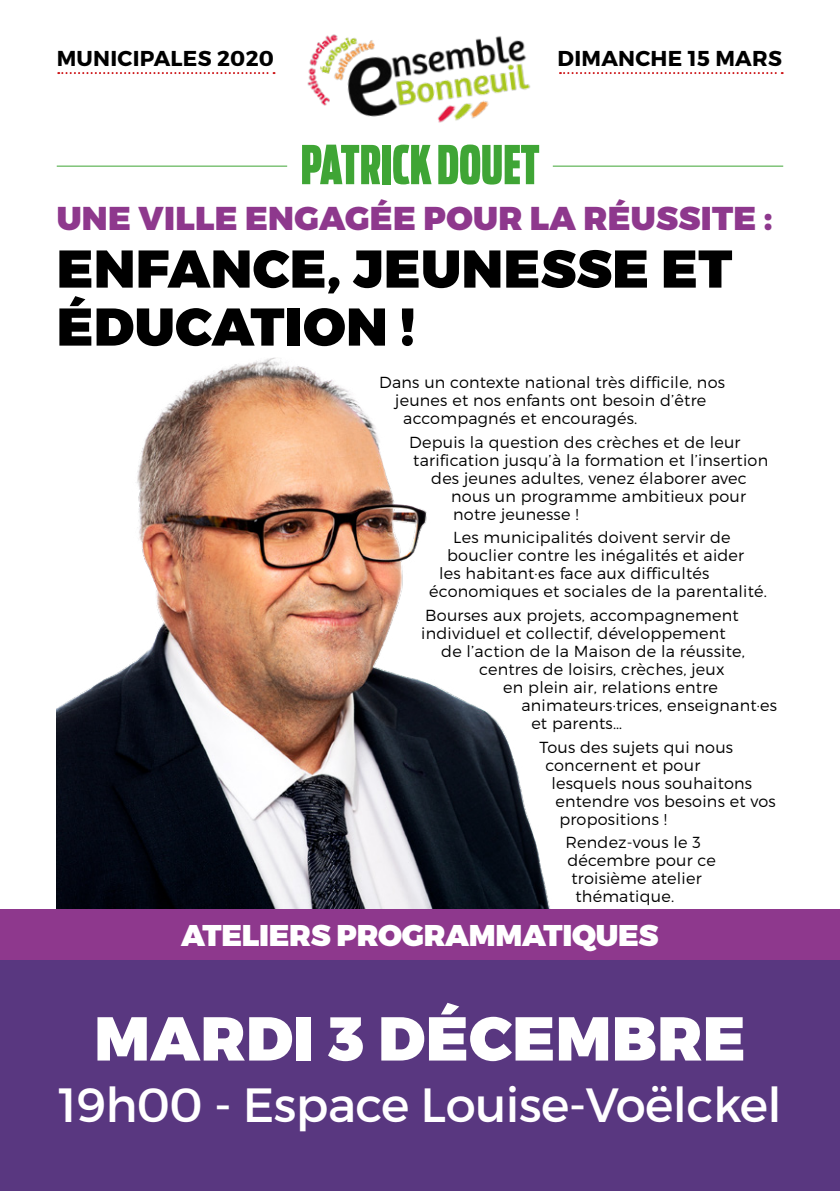
<style>
.page{position:relative;width:840px;height:1191px;background:#fff}
.page>*{position:absolute;margin:0;border:0;box-sizing:border-box;transform-origin:0 0}
.t1{font:900 61.8px "Montserrat";letter-spacing:.01em;color:#fff}
.t2{font:900 53px/58px "Montserrat";letter-spacing:.01em;color:#000}
.t3{font:900 53px "Antenna Comp";letter-spacing:.005em;color:#3fa535}
.t4{font:48px "Montserrat";letter-spacing:-.01em;color:#fff}
.t5{font:900 33px "Montserrat";letter-spacing:.01em;color:#8e388d}
.t6{font:900 30px "Montserrat";letter-spacing:-.01em;color:#fff}
.t7{font:700 21.6px "Montserrat";letter-spacing:.01em;color:#000}
.t8{font:300 16px "Montserrat";letter-spacing:.015em;color:#000}
</style>
<div class="page">
<img style="left:57px;top:357px;width:493px;height:552px">
<img style="left:307px;top:34px;width:224px;height:89px">
<div style="left:0;top:958px;width:839px;height:233px;background:#593780"></div>
<div style="left:0;top:909px;width:839px;height:50px;background:#8e388d"></div>
<svg style="left:58px;top:72px;width:216px;height:2px"></svg>
<svg style="left:559px;top:72px;width:223px;height:2px"></svg>
<hr style="left:57px;top:166px;width:230px;height:1px;background:#3fa535">
<hr style="left:552px;top:166px;width:230px;height:1px;background:#3fa535">
<h3 class="t7" style="left:57px;top:45px;width:219px">MUNICIPALES 2020</h3>
<h3 class="t7" style="left:557px;top:45px;width:226px">DIMANCHE 15 MARS</h3>
<h2 class="t3" style="left:300px;top:133px;width:240px">PATRICK DOUET</h2>
<h3 class="t5" style="left:57px;top:197px;width:717px">UNE VILLE ENGAGÉE POUR LA RÉUSSITE :</h3>
<h2 class="t2" style="left:57px;top:242px;width:676px">ENFANCE, JEUNESSE ET<br>ÉDUCATION !</h2>
<p class="t8" style="left:379px;top:372px;width:347px">Dans un contexte national très difficile, nos</p>
<p class="t8" style="left:395px;top:390px;width:312px">jeunes et nos enfants ont besoin d’être</p>
<p class="t8" style="left:403px;top:408px;width:235px">accompagnés et encouragés.</p>
<p class="t8" style="left:409px;top:432px;width:332px">Depuis la question des crèches et de leur</p>
<p class="t8" style="left:413px;top:450px;width:356px">tarification jusqu’à la formation et l’insertion</p>
<p class="t8" style="left:431px;top:468px;width:317px">des jeunes adultes, venez élaborer avec</p>
<p class="t8" style="left:451px;top:486px;width:296px">nous un programme ambitieux pour</p>
<p class="t8" style="left:453px;top:504px;width:127px">notre jeunesse !</p>
<p class="t8" style="left:453px;top:528px;width:279px">Les municipalités doivent servir de</p>
<p class="t8" style="left:447px;top:546px;width:298px">bouclier contre les inégalités et aider</p>
<p class="t8" style="left:439px;top:564px;width:271px">les habitant·es face aux difficultés</p>
<p class="t8" style="left:429px;top:582px;width:339px">économiques et sociales de la parentalité.</p>
<p class="t8" style="left:425px;top:605px;width:315px">Bourses aux projets, accompagnement</p>
<p class="t8" style="left:421px;top:623px;width:306px">individuel et collectif, développement</p>
<p class="t8" style="left:441px;top:641px;width:305px">de l’action de la Maison de la réussite,</p>
<p class="t8" style="left:479px;top:659px;width:246px">centres de loisirs, crèches, jeux</p>
<p class="t8" style="left:503px;top:677px;width:216px">en plein air, relations entre</p>
<p class="t8" style="left:521px;top:695px;width:257px">animateurs·trices, enseignant·es</p>
<p class="t8" style="left:531px;top:713px;width:92px">et parents…</p>
<p class="t8" style="left:539px;top:737px;width:195px">Tous des sujets qui nous</p>
<p class="t8" style="left:545px;top:755px;width:156px">concernent et pour</p>
<p class="t8" style="left:551px;top:773px;width:202px">lesquels nous souhaitons</p>
<p class="t8" style="left:555px;top:791px;width:222px">entendre vos besoins et vos</p>
<p class="t8" style="left:559px;top:809px;width:109px">propositions !</p>
<p class="t8" style="left:565px;top:833px;width:137px">Rendez-vous le 3</p>
<p class="t8" style="left:567px;top:851px;width:150px">décembre pour ce</p>
<p class="t8" style="left:571px;top:869px;width:132px">troisième atelier</p>
<p class="t8" style="left:575px;top:887px;width:100px">thématique.</p>
<h3 class="t6" style="left:181px;top:916px;width:478px">ATELIERS PROGRAMMATIQUES</h3>
<h1 class="t1" style="left:94px;top:1000px;width:652px">MARDI 3 DÉCEMBRE</h1>
<h3 class="t4" style="left:58px;top:1075px;width:724px">19h00 - Espace Louise-Voëlckel</h3>
</div>
